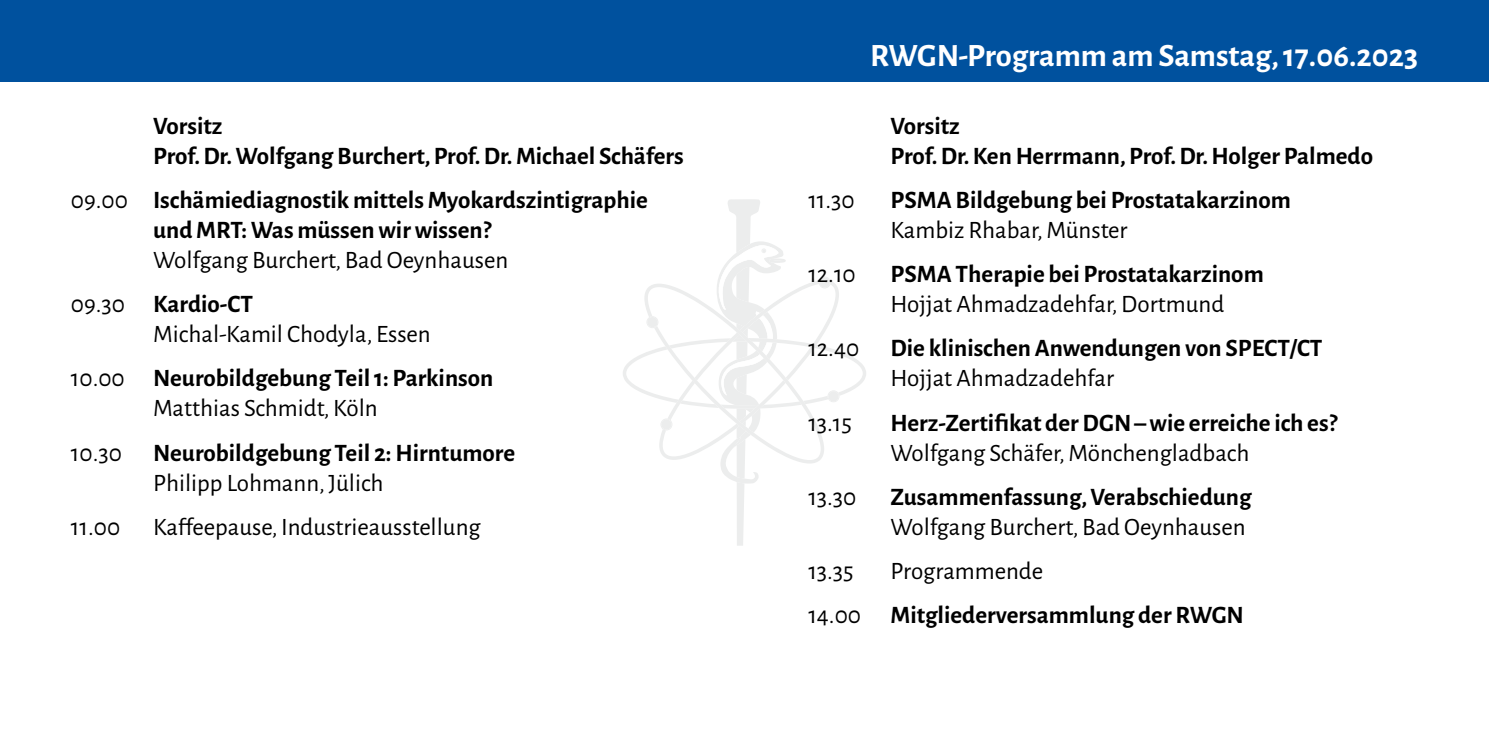
<style>
.page{position:relative;width:1489px;height:745px;background:#fff}
.page>*{position:absolute;margin:0;border:0;box-sizing:border-box;transform-origin:0 0}
.t1{font:700 32.5px "Alegreya Sans";color:#fff}
.t2{font:700 25px/30px "Alegreya Sans";color:#000}
.t3{font:25px/44.2px "Alegreya Sans";color:#000}
</style>
<div class="page">
<svg style="left:623px;top:199px;width:243px;height:346px"></svg>
<div style="left:0;top:0;width:1488px;height:81px;background:#00519e"></div>
<p class="t3" style="left:71px;top:176px;width:59px">09.00</p>
<p class="t3" style="left:71px;top:280px;width:56px">09.30</p>
<p class="t3" style="left:71px;top:355px;width:55px">10.00</p>
<p class="t3" style="left:71px;top:429px;width:53px">10.30</p>
<p class="t3" style="left:71px;top:503px;width:51px">11.00</p>
<p class="t2" style="left:153px;top:109px;width:532px">Vorsitz<br>Prof. Dr. Wolfgang Burchert, Prof. Dr. Michael Schäfers</p>
<p class="t2" style="left:153px;top:183px;width:496px">Ischämiediagnostik mittels Myokardszintigraphie und MRT: Was müssen wir wissen?</p>
<p class="t3" style="left:153px;top:236px;width:356px">Wolfgang Burchert, Bad Oeynhausen</p>
<p class="t2" style="left:153px;top:287px;width:101px">Kardio-CT</p>
<p class="t3" style="left:153px;top:310px;width:279px">Michal-Kamil Chodyla, Essen</p>
<p class="t2" style="left:153px;top:361px;width:341px">Neurobildgebung Teil 1: Parkinson</p>
<p class="t3" style="left:153px;top:385px;width:226px">Matthias Schmidt, Köln</p>
<p class="t2" style="left:153px;top:435px;width:363px">Neurobildgebung Teil 2: Hirntumore</p>
<p class="t3" style="left:153px;top:459px;width:329px">Philipp Lohmann, Jülich<br>Kaffeepause, Industrieausstellung</p>
<h1 class="t1" style="left:870px;top:32px;width:549px">RWGN-Programm am Samstag, 17.06.2023</h1>
<p class="t3" style="left:808px;top:176px;width:48px">11.30</p>
<p class="t3" style="left:808px;top:250px;width:49px">12.10</p>
<p class="t3" style="left:808px;top:325px;width:52px">12.40</p>
<p class="t3" style="left:808px;top:399px;width:45px">13.15</p>
<p class="t3" style="left:808px;top:473px;width:50px">13.30</p>
<p class="t3" style="left:808px;top:547px;width:54px">13.35<br>14.00</p>
<p class="t2" style="left:890px;top:109px;width:484px">Vorsitz<br>Prof. Dr. Ken Herrmann, Prof. Dr. Holger Palmedo</p>
<p class="t2" style="left:890px;top:183px;width:402px">PSMA Bildgebung bei Prostatakarzinom</p>
<p class="t3" style="left:890px;top:206px;width:238px">Kambiz Rhabar, Münster</p>
<p class="t2" style="left:890px;top:257px;width:375px">PSMA Therapie bei Prostatakarzinom</p>
<p class="t3" style="left:890px;top:280px;width:335px">Hojjat Ahmadzadehfar, Dortmund</p>
<p class="t2" style="left:890px;top:331px;width:433px">Die klinischen Anwendungen von SPECT/CT</p>
<p class="t3" style="left:890px;top:355px;width:225px">Hojjat Ahmadzadehfar</p>
<p class="t2" style="left:890px;top:405px;width:448px">Herz-Zertifikat der DGN – wie erreiche ich es?</p>
<p class="t3" style="left:890px;top:429px;width:360px">Wolfgang Schäfer, Mönchengladbach</p>
<p class="t2" style="left:890px;top:480px;width:362px">Zusammenfassung, Verabschiedung</p>
<p class="t3" style="left:890px;top:503px;width:356px">Wolfgang Burchert, Bad Oeynhausen<br>Programmende</p>
<p class="t2" style="left:890px;top:598px;width:355px">Mitgliederversammlung der RWGN</p>
</div>
